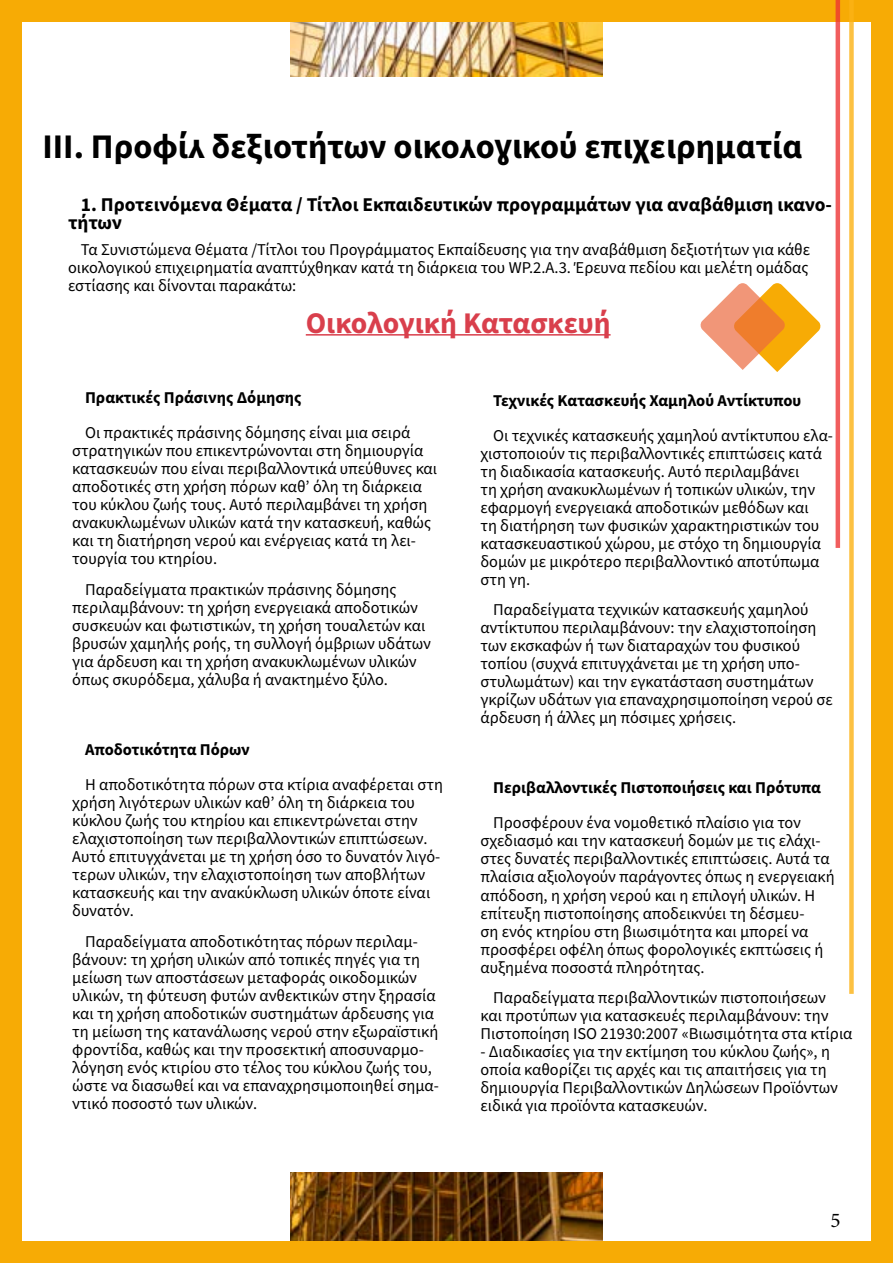
<style>
.page{position:relative;width:893px;height:1263px;background:#fff}
.page>*{position:absolute;margin:0;border:0;box-sizing:border-box;transform-origin:0 0}
.t1{font:700 34.5px "Source Sans 3";color:#000}
.t2{font:700 30px "Source Sans 3";color:#d93f4c}
.t3{font:21px "Minion Pro";color:#000}
.t4{font:700 19.5px/18px "Source Sans 3";letter-spacing:-.005em;color:#000}
.t5{font:16.5px/18px "Source Sans 3";color:#000}
.t6{font:700 16.5px "Source Sans 3";color:#000}
</style>
<div class="page">
<img style="left:291px;top:21px;width:311px;height:1221px">
<div style="left:34px;top:359px;width:833px;height:812px;background:#fff"></div>
<div style="left:26px;top:77px;width:841px;height:282px;background:#fff"></div>
<hr style="left:306px;top:334px;width:305px;height:2px;background:#d93f4c">
<svg style="left:700px;top:283px;width:121px;height:89px"></svg>
<div style="left:0;top:0;width:893px;height:21px;background:#f7ab05"></div>
<div style="left:0;top:1242px;width:893px;height:21px;background:#f7ab05"></div>
<div style="left:872px;top:17px;width:21px;height:1246px;background:#f7ab05"></div>
<div style="left:0;top:17px;width:21px;height:1246px;background:#f7ab05"></div>
<div style="left:849px;top:0;width:5px;height:994px;background:#fcc142"></div>
<hr style="left:836px;top:0;width:4px;height:548px;background:#f15e5e">
<h1 class="t1" style="left:43px;top:123px;width:761px">III. Προφίλ δεξιοτήτων οικολογικού επιχειρηματία</h1>
<p class="t4" style="left:68px;top:195px;width:765px;text-indent:13px">1. Προτεινόμενα Θέματα / Τίτλοι Εκπαιδευτικών προγραμμάτων για αναβάθμιση ικανο&shy;τήτων</p>
<p class="t5" style="left:68px;top:241px;width:744px;text-align:justify;text-indent:13px">Τα Συνιστώμενα Θέματα /Τίτλοι του Προγράμματος Εκπαίδευσης για την αναβάθμιση δεξιοτήτων για κάθε οικολογικού επιχειρηματία αναπτύχθηκαν κατά τη διάρκεια του WP.2.A.3. Έρευνα πεδίου και μελέτη ομάδας εστίασης και δίνονται παρακάτω:</p>
<h2 class="t2" style="left:306px;top:303px;width:306px">Οικολογική Κατασκευή</h2>
<p class="t6" style="left:85px;top:387px;width:218px">Πρακτικές Πράσινης Δόμησης</p>
<p class="t5" style="left:72px;top:424px;width:366px;text-indent:13px">Οι πρακτικές πράσινης δόμησης είναι μια σειρά στρατηγικών που επικεντρώνονται στη δημιουργία κατασκευών που είναι περιβαλλοντικά υπεύθυνες και αποδοτικές στη χρήση πόρων καθ’ όλη τη διάρκεια του κύκλου ζωής τους. Αυτό περιλαμβάνει τη χρήση ανακυκλωμένων υλικών κατά την κατασκευή, καθώς και τη διατήρηση νερού και ενέργειας κατά τη λει&shy;τουργία του κτηρίου.</p>
<p class="t5" style="left:72px;top:581px;width:360px;text-indent:13px">Παραδείγματα πρακτικών πράσινης δόμησης περιλαμβάνουν: τη χρήση ενεργειακά αποδοτικών συσκευών και φωτιστικών, τη χρήση τουαλετών και βρυσών χαμηλής ροής, τη συλλογή όμβριων υδάτων για άρδευση και τη χρήση ανακυκλωμένων υλικών όπως σκυρόδεμα, χάλυβα ή ανακτημένο ξύλο.</p>
<p class="t6" style="left:85px;top:739px;width:166px">Αποδοτικότητα Πόρων</p>
<p class="t5" style="left:72px;top:776px;width:372px;text-indent:13px">Η αποδοτικότητα πόρων στα κτίρια αναφέρεται στη χρήση λιγότερων υλικών καθ’ όλη τη διάρκεια του κύκλου ζωής του κτηρίου και επικεντρώνεται στην ελαχιστοποίηση των περιβαλλοντικών επιπτώσεων.<br>Αυτό επιτυγχάνεται με τη χρήση όσο το δυνατόν λιγό&shy;τερων υλικών, την ελαχιστοποίηση των αποβλήτων κατασκευής και την ανακύκλωση υλικών όποτε είναι δυνατόν.</p>
<p class="t5" style="left:72px;top:932px;width:368px;text-indent:13px">Παραδείγματα αποδοτικότητας πόρων περιλαμ&shy;βάνουν: τη χρήση υλικών από τοπικές πηγές για τη μείωση των αποστάσεων μεταφοράς οικοδομικών υλικών, τη φύτευση φυτών ανθεκτικών στην ξηρασία και τη χρήση αποδοτικών συστημάτων άρδευσης για τη μείωση της κατανάλωσης νερού στην εξωραϊστική φροντίδα, καθώς και την προσεκτική αποσυναρμο&shy;λόγηση ενός κτιρίου στο τέλος του κύκλου ζωής του, ώστε να διασωθεί και να επαναχρησιμοποιηθεί σημα&shy;ντικό ποσοστό των υλικών.</p>
<p class="t6" style="left:493px;top:389px;width:310px">Τεχνικές Κατασκευής Χαμηλού Αντίκτυπου</p>
<p class="t5" style="left:480px;top:426px;width:354px;text-indent:13px">Οι τεχνικές κατασκευής χαμηλού αντίκτυπου ελα&shy;χιστοποιούν τις περιβαλλοντικές επιπτώσεις κατά τη διαδικασία κατασκευής. Αυτό περιλαμβάνει<br>τη χρήση ανακυκλωμένων ή τοπικών υλικών, την εφαρμογή ενεργειακά αποδοτικών μεθόδων και<br>τη διατήρηση των φυσικών χαρακτηριστικών του κατασκευαστικού χώρου, με στόχο τη δημιουργία δομών με μικρότερο περιβαλλοντικό αποτύπωμα στη γη.</p>
<p class="t5" style="left:480px;top:601px;width:354px;text-indent:13px">Παραδείγματα τεχνικών κατασκευής χαμηλού αντίκτυπου περιλαμβάνουν: την ελαχιστοποίηση των εκσκαφών ή των διαταραχών του φυσικού τοπίου (συχνά επιτυγχάνεται με τη χρήση υπο&shy;στυλωμάτων) και την εγκατάσταση συστημάτων γκρίζων υδάτων για επαναχρησιμοποίηση νερού σε άρδευση ή άλλες μη πόσιμες χρήσεις.</p>
<p class="t6" style="left:493px;top:777px;width:329px">Περιβαλλοντικές Πιστοποιήσεις και Πρότυπα</p>
<p class="t5" style="left:480px;top:814px;width:356px;text-indent:13px">Προσφέρουν ένα νομοθετικό πλαίσιο για τον σχεδιασμό και την κατασκευή δομών με τις ελάχι&shy;στες δυνατές περιβαλλοντικές επιπτώσεις. Αυτά τα πλαίσια αξιολογούν παράγοντες όπως η ενεργειακή απόδοση, η χρήση νερού και η επιλογή υλικών. Η επίτευξη πιστοποίησης αποδεικνύει τη δέσμευ-<br>ση ενός κτηρίου στη βιωσιμότητα και μπορεί να προσφέρει οφέλη όπως φορολογικές εκπτώσεις ή αυξημένα ποσοστά πληρότητας.</p>
<p class="t5" style="left:480px;top:989px;width:373px;text-indent:13px">Παραδείγματα περιβαλλοντικών πιστοποιήσεων<br>και προτύπων για κατασκευές περιλαμβάνουν: την<br>Πιστοποίηση ISO 21930:2007 «Βιωσιμότητα στα κτίρια</p>
<p class="t5" style="left:480px;top:1043px;width:359px">- Διαδικασίες για την εκτίμηση του κύκλου ζωής», η οποία καθορίζει τις αρχές και τις απαιτήσεις για τη δημιουργία Περιβαλλοντικών Δηλώσεων Προϊόντων ειδικά για προϊόντα κατασκευών.</p>
<p class="t3" style="left:831px;top:1206px;width:12px">5</p>
</div>
